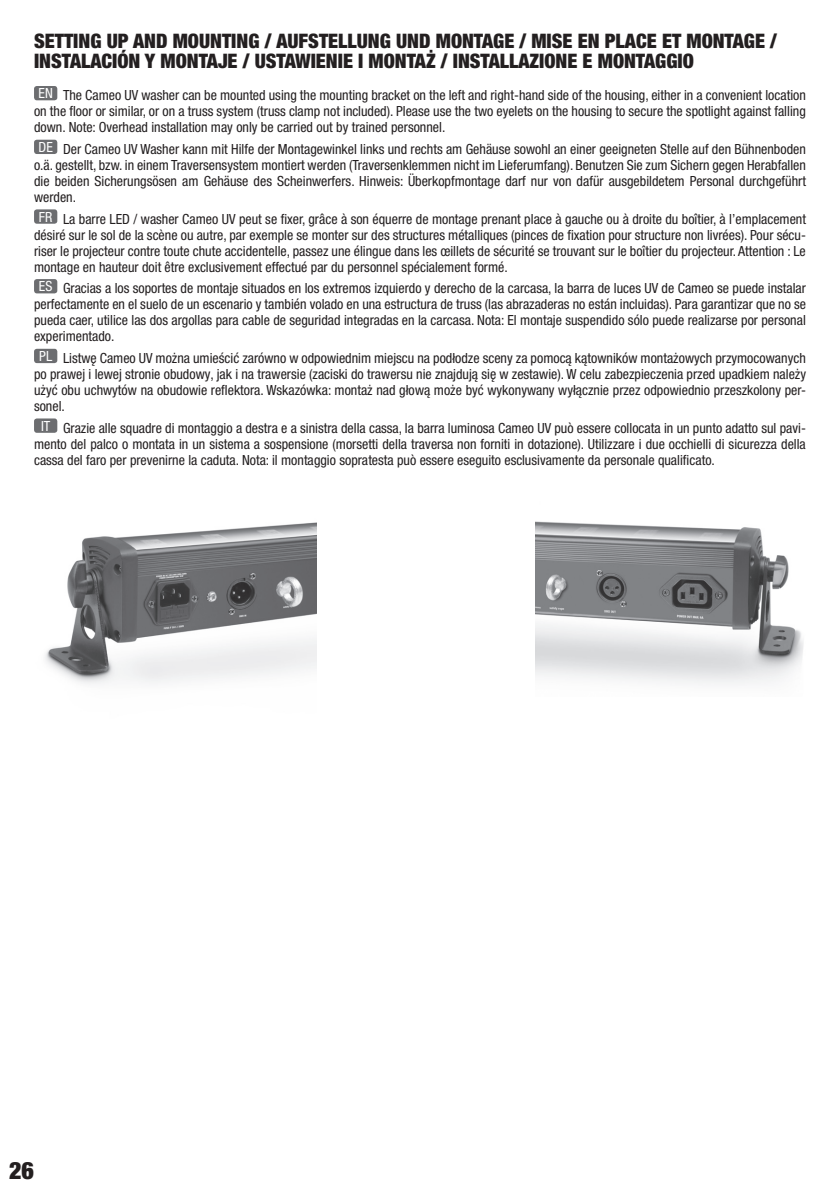
<style>
.page{position:relative;width:840px;height:1191px;background:#fff}
.page>*{position:absolute;margin:0;border:0;box-sizing:border-box;transform-origin:0 0}
.t1{font:900 condensed 24px "Helvetica Neue LT Pro";color:#231f20}
.t2{font:900 condensed 20px/20px "Helvetica Neue LT Pro";color:#231f20}
.t3{font:condensed 14px/16px "Helvetica Neue LT Pro";color:#231f20;text-align:justify}
</style>
<div class="page">
<div style="left:34px;top:86px;width:23px;height:14px;background:#6c6d70;border-radius:3px"></div>
<div style="left:34px;top:140px;width:23px;height:14px;background:#6c6d70;border-radius:3px"></div>
<div style="left:34px;top:209px;width:23px;height:15px;background:#6c6d70;border-radius:3px"></div>
<div style="left:34px;top:279px;width:23px;height:14px;background:#6c6d70;border-radius:3px"></div>
<div style="left:34px;top:349px;width:23px;height:14px;background:#6c6d70;border-radius:3px"></div>
<div style="left:34px;top:418px;width:23px;height:15px;background:#6c6d70;border-radius:3px"></div>
<img style="left:45px;top:522px;width:271px;height:162px">
<img style="left:535px;top:521px;width:269px;height:163px">
<h2 class="t2" style="left:34px;top:31px;width:744px">SETTING UP AND MOUNTING / AUFSTELLUNG UND MONTAGE / MISE EN PLACE ET MONTAGE /<br>INSTALACIÓN Y MONTAJE / USTAWIENIE I MONTAŻ / INSTALLAZIONE E MONTAGGIO</h2>
<p class="t3" style="left:34px;top:87px;width:773px;text-indent:5px"><sup>EN</sup> The Cameo UV washer can be mounted using the mounting bracket on the left and right-hand side of the housing, either in a convenient location on the floor or similar, or on a truss system (truss clamp not included). Please use the two eyelets on the housing to secure the spotlight against falling down. Note: Overhead installation may only be carried out by trained personnel.</p>
<p class="t3" style="left:34px;top:141px;width:773px;text-indent:5px"><sup>DE</sup> Der Cameo UV Washer kann mit Hilfe der Montagewinkel links und rechts am Gehäuse sowohl an einer geeigneten Stelle auf den Bühnenboden o.ä. gestellt, bzw. in einem Traversensystem montiert werden (Traversenklemmen nicht im Lieferumfang). Benutzen Sie zum Sichern gegen Herabfallen die beiden Sicherungsösen am Gehäuse des Scheinwerfers. Hinweis: Überkopfmontage darf nur von dafür ausgebildetem Personal durchgeführt werden.</p>
<p class="t3" style="left:34px;top:211px;width:773px;text-indent:5px"><sup>FR</sup> La barre LED / washer Cameo UV peut se fixer, grâce à son équerre de montage prenant place à gauche ou à droite du boîtier, à l’emplacement désiré sur le sol de la scène ou autre, par exemple se monter sur des structures métalliques (pinces de fixation pour structure non livrées). Pour sécu&shy;riser le projecteur contre toute chute accidentelle, passez une élingue dans les œillets de sécurité se trouvant sur le boîtier du projecteur. Attention : Le montage en hauteur doit être exclusivement effectué par du personnel spécialement formé.</p>
<p class="t3" style="left:34px;top:280px;width:773px;text-indent:5px"><sup>ES</sup> Gracias a los soportes de montaje situados en los extremos izquierdo y derecho de la carcasa, la barra de luces UV de Cameo se puede instalar perfectamente en el suelo de un escenario y también volado en una estructura de truss (las abrazaderas no están incluidas). Para garantizar que no se pueda caer, utilice las dos argollas para cable de seguridad integradas en la carcasa. Nota: El montaje suspendido sólo puede realizarse por personal experimentado.</p>
<p class="t3" style="left:34px;top:350px;width:773px;text-indent:5px"><sup>PL</sup> Listwę Cameo UV można umieścić zarówno w odpowiednim miejscu na podłodze sceny za pomocą kątowników montażowych przymocowanych po prawej i lewej stronie obudowy, jak i na trawersie (zaciski do trawersu nie znajdują się w zestawie). W celu zabezpieczenia przed upadkiem należy użyć obu uchwytów na obudowie reflektora. Wskazówka: montaż nad głową może być wykonywany wyłącznie przez odpowiednio przeszkolony per&shy;sonel.</p>
<p class="t3" style="left:34px;top:420px;width:773px;text-indent:7px"><sup>IT</sup> Grazie alle squadre di montaggio a destra e a sinistra della cassa, la barra luminosa Cameo UV può essere collocata in un punto adatto sul pavi&shy;mento del palco o montata in un sistema a sospensione (morsetti della traversa non forniti in dotazione). Utilizzare i due occhielli di sicurezza della cassa del faro per prevenirne la caduta. Nota: il montaggio sopratesta può essere eseguito esclusivamente da personale qualificato.</p>
<h1 class="t1" style="left:9px;top:1155px;width:26px">26</h1>
</div>
